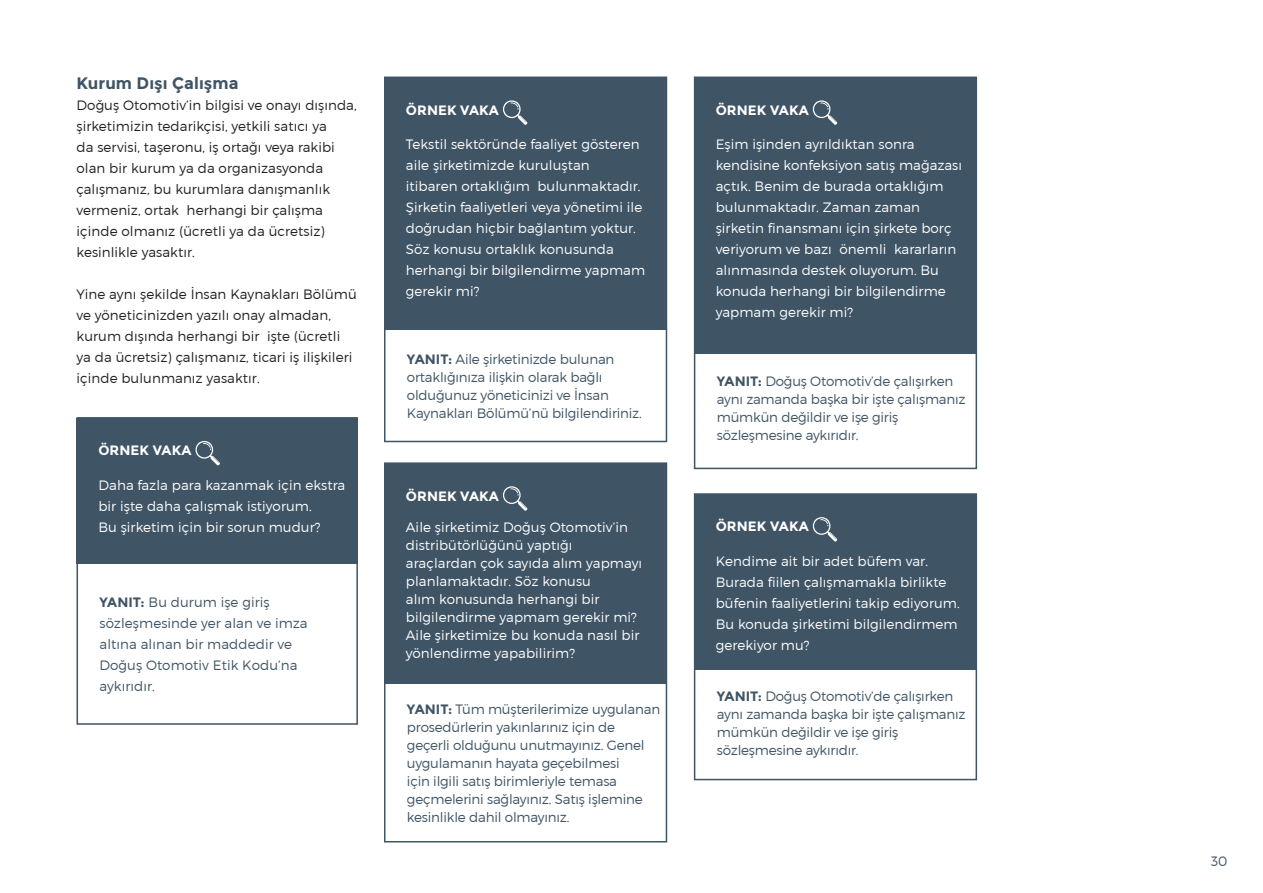
<style>
.page{position:relative;width:1263px;height:893px;background:#fff}
.page>*{position:absolute;margin:0;border:0;box-sizing:border-box;transform-origin:0 0}
.t1{font:700 16.5px "Montserrat";letter-spacing:.005em;color:#3f5465}
.t2{font:300 13.5px/21px "Montserrat";letter-spacing:.005em;color:#fff}
.t3{font:300 13.5px/18px "Montserrat";letter-spacing:-.015em;color:#3f5465}
.t4{font:300 13.5px/21px "Montserrat";letter-spacing:.005em;color:#231f20}
.t5{font:300 13.5px/21px "Montserrat";letter-spacing:.005em;color:#3f5465}
.t6{font:700 13.5px "Montserrat";letter-spacing:.005em;color:#fff}
.s1{font-weight:700}
</style>
<div class="page">
<div style="left:77px;top:418px;width:281px;height:145px;background:#3f5465"></div>
<div style="left:77px;top:417px;width:281px;height:308px;border:2px solid #3f5465"></div>
<svg style="left:195px;top:441px;width:25px;height:24px"></svg>
<div style="left:384px;top:77px;width:282px;height:253px;background:#3f5465"></div>
<div style="left:384px;top:77px;width:283px;height:365px;border:2px solid #3f5465"></div>
<svg style="left:503px;top:100px;width:24px;height:25px"></svg>
<div style="left:384px;top:463px;width:282px;height:220px;background:#3f5465"></div>
<div style="left:384px;top:462px;width:283px;height:380px;border:2px solid #3f5465"></div>
<svg style="left:503px;top:486px;width:24px;height:25px"></svg>
<div style="left:694px;top:77px;width:281px;height:276px;background:#3f5465"></div>
<div style="left:694px;top:77px;width:283px;height:392px;border:2px solid #3f5465"></div>
<svg style="left:812px;top:100px;width:25px;height:25px"></svg>
<div style="left:694px;top:494px;width:281px;height:175px;background:#3f5465"></div>
<div style="left:694px;top:493px;width:283px;height:287px;border:2px solid #3f5465"></div>
<svg style="left:812px;top:517px;width:25px;height:25px"></svg>
<p class="t1" style="left:77px;top:73px;width:164px">Kurum Dışı Çalışma</p>
<p class="t4" style="left:77px;top:94px;width:282px">Doğuş Otomotiv’in bilgisi ve onayı dışında, şirketimizin tedarikçisi, yetkili satıcı ya<br>da servisi, taşeronu, iş ortağı veya rakibi olan bir kurum ya da organizasyonda çalışmanız, bu kurumlara danışmanlık vermeniz, ortak herhangi bir çalışma içinde olmanız (ücretli ya da ücretsiz) kesinlikle yasaktır.</p>
<p class="t4" style="left:77px;top:283px;width:282px">Yine aynı şekilde İnsan Kaynakları Bölümü ve yöneticinizden yazılı onay almadan, kurum dışında herhangi bir işte (ücretli ya da ücretsiz) çalışmanız, ticari iş ilişkileri içinde bulunmanız yasaktır.</p>
<p class="t6" style="left:98px;top:442px;width:94px">ÖRNEK VAKA</p>
<p class="t2" style="left:98px;top:474px;width:248px">Daha fazla para kazanmak için ekstra bir işte daha çalışmak istiyorum.</p>
<p class="t2" style="left:98px;top:516px;width:224px">Bu şirketim için bir sorun mudur?</p>
<p class="t5" style="left:99px;top:591px;width:210px"><span class="s1">YANIT:</span> Bu durum işe giriş sözleşmesinde yer alan ve imza altına alınan bir maddedir ve</p>
<p class="t5" style="left:99px;top:654px;width:200px">Doğuş Otomotiv Etik Kodu’na aykırıdır.</p>
<p class="t6" style="left:406px;top:102px;width:94px">ÖRNEK VAKA</p>
<p class="t2" style="left:406px;top:134px;width:241px">Tekstil sektöründe faaliyet gösteren aile şirketimizde kuruluştan<br>itibaren ortaklığım bulunmaktadır.<br>Şirketin faaliyetleri veya yönetimi ile doğrudan hiçbir bağlantım yoktur.<br>Söz konusu ortaklık konusunda herhangi bir bilgilendirme yapmam gerekir mi?</p>
<p class="t3" style="left:407px;top:350px;width:236px"><span class="s1">YANIT:</span> Aile şirketinizde bulunan ortaklığınıza ilişkin olarak bağlı olduğunuz yöneticinizi ve İnsan Kaynakları Bölümü’nü bilgilendiriniz.</p>
<p class="t6" style="left:406px;top:488px;width:94px">ÖRNEK VAKA</p>
<p class="t2" style="left:406px;top:518px;width:238px;line-height:18px">Aile şirketimiz Doğuş Otomotiv’in distribütörlüğünü yaptığı araçlardan çok sayıda alım yapmayı planlamaktadır. Söz konusu<br>alım konusunda herhangi bir bilgilendirme yapmam gerekir mi?<br>Aile şirketimize bu konuda nasıl bir yönlendirme yapabilirim?</p>
<p class="t3" style="left:407px;top:700px;width:255px"><span class="s1">YANIT:</span> Tüm müşterilerimize uygulanan prosedürlerin yakınlarınız için de geçerli olduğunu unutmayınız. Genel uygulamanın hayata geçebilmesi<br>için ilgili satış birimleriyle temasa geçmelerini sağlayınız. Satış işlemine kesinlikle dahil olmayınız.</p>
<p class="t6" style="left:716px;top:102px;width:94px">ÖRNEK VAKA</p>
<p class="t2" style="left:716px;top:134px;width:248px">Eşim işinden ayrıldıktan sonra kendisine konfeksiyon satış mağazası açtık. Benim de burada ortaklığım bulunmaktadır. Zaman zaman şirketin finansmanı için şirkete borç veriyorum ve bazı önemli kararların alınmasında destek oluyorum. Bu konuda herhangi bir bilgilendirme yapmam gerekir mi?</p>
<p class="t3" style="left:717px;top:372px;width:250px"><span class="s1">YANIT:</span> Doğuş Otomotiv’de çalışırken aynı zamanda başka bir işte çalışmanız mümkün değildir ve işe giriş sözleşmesine aykırıdır.</p>
<p class="t6" style="left:716px;top:519px;width:94px">ÖRNEK VAKA</p>
<p class="t2" style="left:716px;top:550px;width:245px">Kendime ait bir adet büfem var.<br>Burada fiilen çalışmamakla birlikte büfenin faaliyetlerini takip ediyorum.<br>Bu konuda şirketimi bilgilendirmem gerekiyor mu?</p>
<p class="t3" style="left:717px;top:687px;width:250px"><span class="s1">YANIT:</span> Doğuş Otomotiv’de çalışırken aynı zamanda başka bir işte çalışmanız mümkün değildir ve işe giriş sözleşmesine aykırıdır.</p>
<p class="t3" style="left:1211px;top:852px;width:18px">30</p>
</div>
